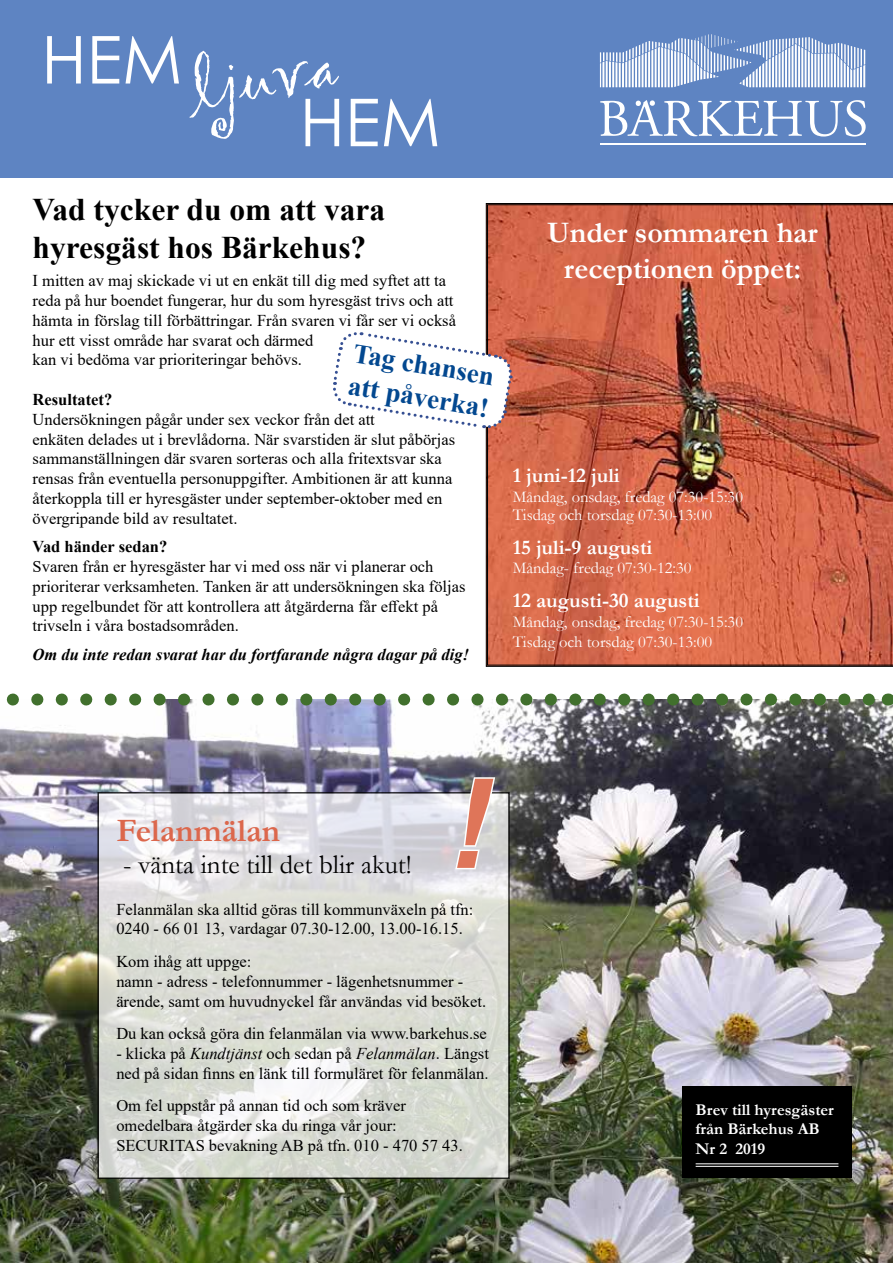
<style>
.page{position:relative;width:893px;height:1263px;background:#fff}
.page>*{position:absolute;margin:0;border:0;box-sizing:border-box;transform-origin:0 0}
.t1{font:italic 700 124.5px "Arial";color:#df7559}
.t2{font:73.5px "Gigi";color:#fff}
.t3{font:66px "Century Gothic";color:#fff}
.t4{font:700 33px "Garamond";color:#dc674c}
.t5{font:700 31.5px/37.8px "Times New Roman";color:#000}
.t6{font:700 30px/36px "Garamond";color:#fff;text-align:center}
.t7{font:27px "Garamond";color:#000}
.t8{font:700 27px/32.4px "Times New Roman";color:#034890}
.t9{font:700 21px "Garamond";color:#fff}
.t10{font:16.5px/19.8px "Times New Roman";color:#000}
.t11{font:16.5px/18px "Garamond";color:#fff}
.t12{font:italic 700 16.5px "Times New Roman";color:#000}
.t13{font:700 16.5px/19.8px "Garamond";color:#fff}
.t14{font:700 16.5px "Times New Roman";color:#000}
.s1{font-style:italic}
</style>
<div class="page">
<img style="left:0;top:699px;width:893px;height:564px">
<div style="left:0;top:1px;width:893px;height:177px;background:#5e84c2"></div>
<svg style="left:13px;top:693px;width:863px;height:12px"></svg>
<svg style="left:888px;top:693px;width:1px;height:12px"></svg>
<div style="left:683px;top:1086px;width:169px;height:91px;background:#000"></div>
<hr style="left:696px;top:1163px;width:142px;height:1px;background:#fff">
<hr style="left:696px;top:1166px;width:142px;height:1px;background:#fff">
<svg style="left:100px;top:795px;width:407px;height:381px;background:#dddeda"></svg>
<div style="left:97px;top:792px;width:413px;height:387px;border:2px solid #000"></div>
<svg style="left:453px;top:776px;width:44px;height:95px"></svg>
<svg style="left:487px;top:205px;width:406px;height:460px;background:#c96247"></svg>
<svg style="left:333px;top:330px;width:181px;height:100px"></svg>
<hr style="left:600px;top:143px;width:266px;height:2px;background:#fff">
<svg style="left:600px;top:100px;width:266px;height:37px"></svg>
<svg style="left:600px;top:34px;width:265px;height:53px"></svg>
<h3 class="t3" style="left:41px;top:14px;width:143px">HEM</h3>
<h2 class="t2" style="left:179px;top:44px;width:150px;rotate:-11deg">ljuva</h2>
<h3 class="t3" style="left:300px;top:76px;width:143px">HEM</h3>
<h3 class="t5" style="left:33px;top:190px;width:354px">Vad tycker du om att vara hyresgäst hos Bärkehus?</h3>
<p class="t10" style="left:33px;top:270px;width:425px">I mitten av maj skickade vi ut en enkät till dig med syftet att ta reda på hur boendet fungerar, hur du som hyresgäst trivs och att hämta in förslag till förbättringar. Från svaren vi får ser vi också hur ett visst område har svarat och därmed<br>kan vi bedöma var prioriteringar behövs.</p>
<p class="t14" style="left:33px;top:388px;width:81px">Resultatet?</p>
<p class="t10" style="left:33px;top:409px;width:424px">Undersökningen pågår under sex veckor från det att<br>enkäten delades ut i brevlådorna. När svarstiden är slut påbörjas sammanställningen där svaren sorteras och alla fritextsvar ska rensas från eventuella personuppgifter. Ambitionen är att kunna återkoppla till er hyresgäster under september-oktober med en övergripande bild av resultatet.</p>
<p class="t14" style="left:33px;top:535px;width:136px">Vad händer sedan?</p>
<p class="t10" style="left:33px;top:556px;width:434px">Svaren från er hyresgäster har vi med oss när vi planerar och prioriterar verksamheten. Tanken är att undersökningen ska följas upp regelbundet för att kontrollera att åtgärderna får effekt på trivseln i våra bostadsområden.</p>
<p class="t12" style="left:33px;top:643px;width:438px">Om du inte redan svarat har du fortfarande några dagar på dig!</p>
<h3 class="t8" style="left:357px;top:335px;width:144px;rotate:10deg">Tag chansen att påverka!</h3>
<h3 class="t6" style="left:547px;top:214px;width:272px">Under sommaren har receptionen öppet:</h3>
<p class="t9" style="left:513px;top:461px;width:108px">1 juni-12 juli</p>
<p class="t11" style="left:513px;top:487px;width:232px">Måndag, onsdag, fredag 07:30-15:30<br>Tisdag och torsdag 07:30-13:00</p>
<p class="t9" style="left:513px;top:533px;width:141px">15 juli-9 augusti</p>
<p class="t11" style="left:513px;top:559px;width:180px">Måndag- fredag 07:30-12:30</p>
<p class="t9" style="left:513px;top:586px;width:189px">12 augusti-30 augusti</p>
<p class="t11" style="left:513px;top:611px;width:232px;line-height:19.8px">Måndag, onsdag, fredag 07:30-15:30<br>Tisdag och torsdag 07:30-13:00</p>
<h1 class="t1" style="left:449px;top:741px;width:43px">!</h1>
<h3 class="t4" style="left:116px;top:808px;width:165px">Felanmälan</h3>
<h3 class="t7" style="left:123px;top:847px;width:290px">- vänta inte till det blir akut!</h3>
<p class="t10" style="left:116px;top:899px;width:359px">Felanmälan ska alltid göras till kommunväxeln på tfn:<br>0240 - 66 01 13, vardagar 07.30-12.00, 13.00-16.15.</p>
<p class="t10" style="left:116px;top:951px;width:371px">Kom ihåg att uppge:<br>namn - adress - telefonnummer - lägenhetsnummer - ärende, samt om huvudnyckel får användas vid besöket.</p>
<p class="t10" style="left:116px;top:1023px;width:372px">Du kan också göra din felanmälan via www.barkehus.se</p>
<p class="t10" style="left:116px;top:1043px;width:374px">- klicka på <span class="s1">Kundtjänst</span> och sedan på <span class="s1">Felanmälan</span>. Längst ned på sidan finns en länk till formuläret för felanmälan.</p>
<p class="t10" style="left:116px;top:1095px;width:348px">Om fel uppstår på annan tid och som kräver omedelbara åtgärder ska du ringa vår jour:<br>SECURITAS bevakning AB på tfn. 010 - 470 57 43.</p>
<p class="t13" style="left:696px;top:1099px;width:140px">Brev till hyresgäster från Bärkehus AB<br>Nr 2 2019</p>
</div>
